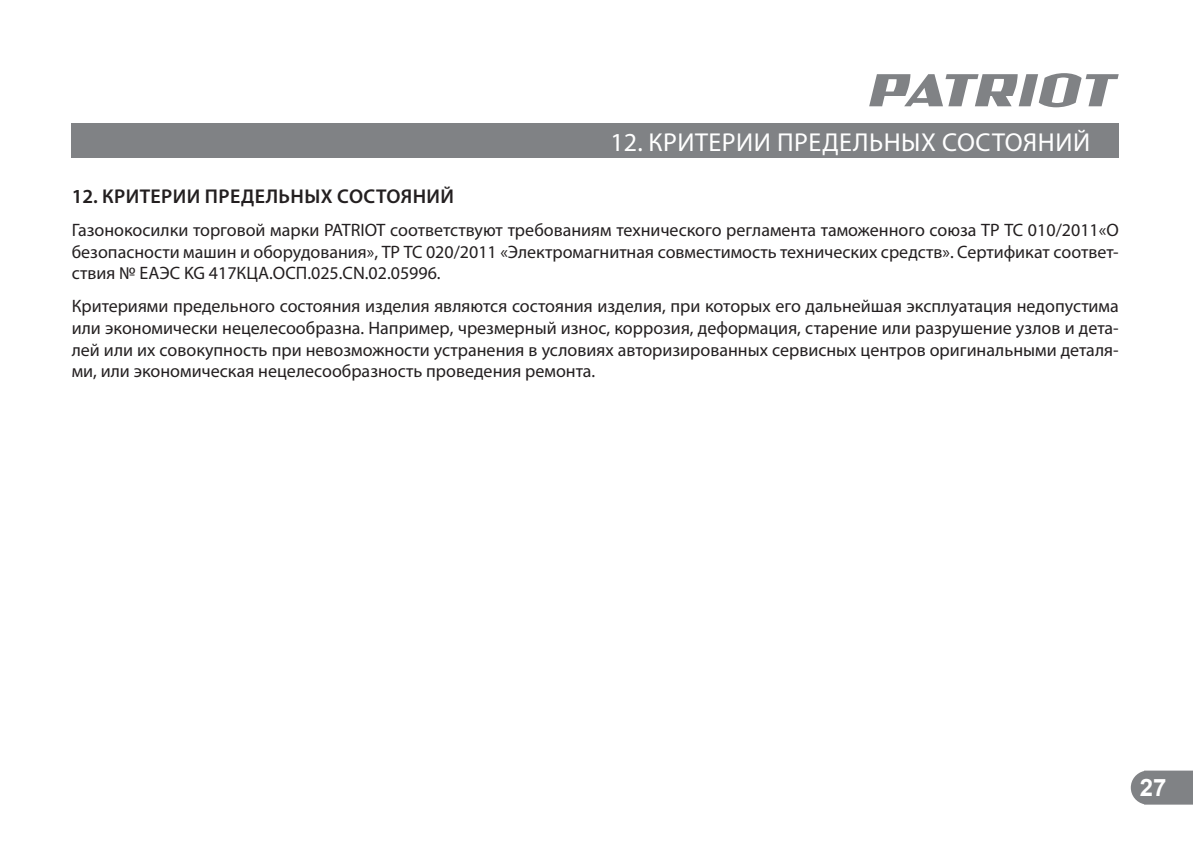
<style>
.page{position:relative;width:1193px;height:843px;background:#fff}
.page>*{position:absolute;margin:0;border:0;box-sizing:border-box;transform-origin:0 0}
.t1{font:26px "Myriad Pro";letter-spacing:.02em;color:#fff}
.t2{font:700 24px "Arial";color:#fff}
.t3{font:600 20px "Myriad Pro";letter-spacing:.02em;color:#231f20}
.t4{font:18px/21.6px "Myriad Pro";color:#231f20;text-align:justify}
</style>
<div class="page">
<svg style="left:1130px;top:770px;width:62px;height:34px;background:#8a8c8f"></svg>
<svg style="left:869px;top:73px;width:249px;height:34px"></svg>
<div style="left:72px;top:124px;width:1046px;height:34px;background:#808285"></div>
<h1 class="t1" style="left:610px;top:130px;width:481px">12. КРИТЕРИИ ПРЕДЕЛЬНЫХ СОСТОЯНИЙ</h1>
<p class="t3" style="left:72px;top:187px;width:384px">12. КРИТЕРИИ ПРЕДЕЛЬНЫХ СОСТОЯНИЙ</p>
<p class="t4" style="left:72px;top:220px;width:1048px">Газонокосилки торговой марки PATRIOT соответствуют требованиям технического регламента таможенного союза ТР ТС 010/2011«О безопасности машин и оборудования», ТР ТС 020/2011 «Электромагнитная совместимость технических средств». Сертификат соответ&shy;ствия № ЕАЭС KG 417КЦА.ОСП.025.CN.02.05996.</p>
<p class="t4" style="left:72px;top:296px;width:1048px">Критериями предельного состояния изделия являются состояния изделия, при которых его дальнейшая эксплуатация недопустима или экономически нецелесообразна. Например, чрезмерный износ, коррозия, деформация, старение или разрушение узлов и дета&shy;лей или их совокупность при невозможности устранения в условиях авторизированных сервисных центров оригинальными деталя&shy;ми, или экономическая нецелесообразность проведения ремонта.</p>
<h2 class="t2" style="left:1139px;top:774px;width:28px">27</h2>
</div>
